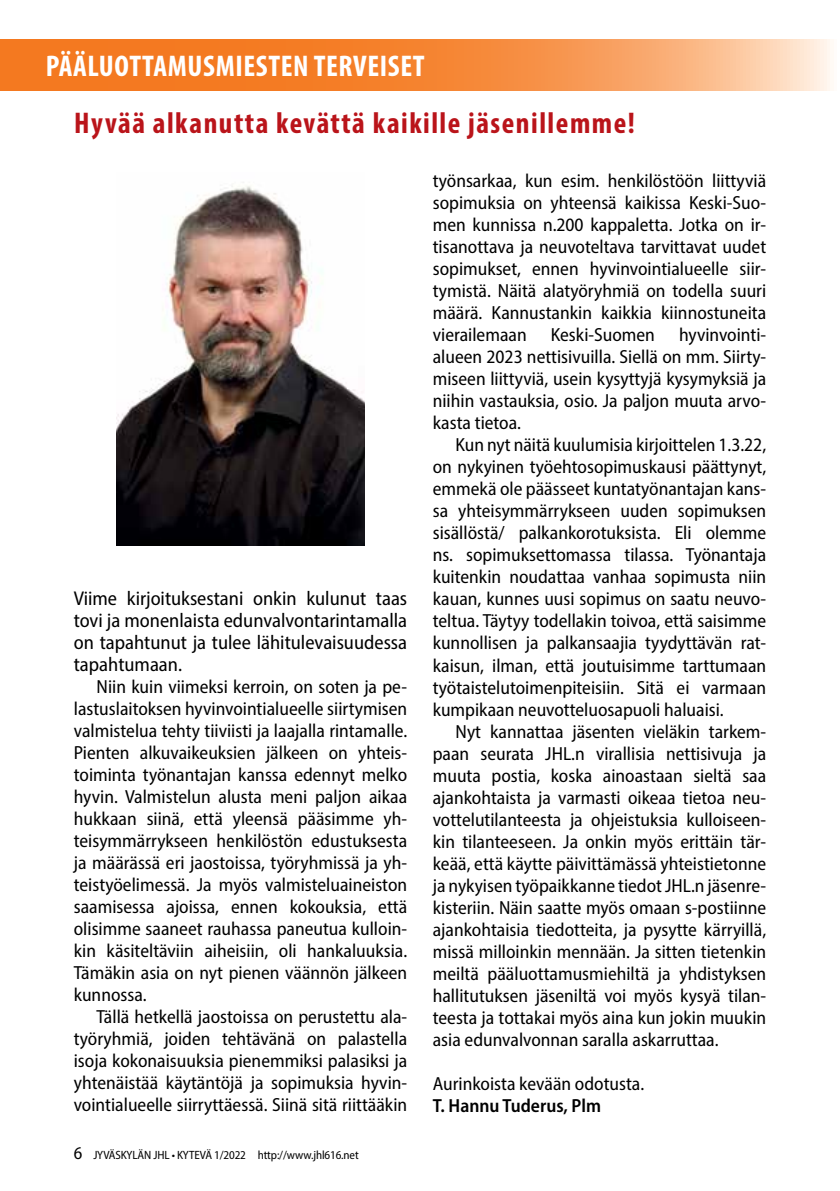
<style>
.page{position:relative;width:840px;height:1191px;background:#fff}
.page>*{position:absolute;margin:0;border:0;box-sizing:border-box;transform-origin:0 0}
.t1{font:700 condensed 30px "Myriad Pro";letter-spacing:.05em;color:#ba141a}
.t2{font:700 condensed 30px "Myriad Pro";letter-spacing:.02em;color:#fff}
.t3{font:semi-condensed 20px/22px "Myriad Pro";color:#000;text-align:justify}
.t4{font:semi-condensed 19px/22px "Myriad Pro";color:#000;text-align:justify}
.t5{font:600 semi-condensed 19px "Myriad Pro";color:#000}
.t6{font:semi-condensed 12px "Myriad Pro";letter-spacing:-.01em;color:#000}
.s1{font-size:18px}
</style>
<div class="page">
<svg style="left:0;top:40px;width:830px;height:51px;background:#f69249"></svg>
<img style="left:116px;top:185px;width:248px;height:360px">
<h1 class="t2" style="left:46px;top:48px;width:380px">PÄÄLUOTTAMUSMIESTEN TERVEISET</h1>
<h1 class="t1" style="left:74px;top:104px;width:562px">Hyvää alkanutta kevättä kaikille jäsenillemme!</h1>
<p class="t3" style="left:74px;top:587px;width:335px">Viime kirjoituksestani onkin kulunut taas tovi ja monenlaista edunvalvontarintamalla on tapahtunut ja tulee lähitulevaisuudessa tapahtumaan.</p>
<p class="t4" style="left:74px;top:675px;width:335px;text-indent:23px">Niin kuin viimeksi kerroin, on soten ja pe&shy;lastuslaitoksen hyvinvointialueelle siirtymisen valmistelua tehty tiiviisti ja laajalla rintamalle.<br>Pienten alkuvaikeuksien jälkeen on yhteis&shy;toiminta työnantajan kanssa edennyt melko hyvin. Valmistelun alusta meni paljon aikaa hukkaan siinä, että yleensä pääsimme yh&shy;teisymmärrykseen henkilöstön edustuksesta ja määrässä eri jaostoissa, työryhmissä ja yh&shy;teistyöelimessä. Ja myös valmisteluaineiston saamisessa ajoissa, ennen kokouksia, että olisimme saaneet rauhassa paneutua kulloin&shy;kin käsiteltäviin aiheisiin, oli hankaluuksia.<br>Tämäkin asia on nyt pienen väännön jälkeen kunnossa.</p>
<p class="t4" style="left:74px;top:1005px;width:335px;text-indent:23px">Tällä hetkellä jaostoissa on perustettu ala&shy;työryhmiä, joiden tehtävänä on palastella isoja kokonaisuuksia pienemmiksi palasiksi ja yhtenäistää käytäntöjä ja sopimuksia hyvin&shy;vointialueelle siirryttäessä. Siinä sitä riittääkin</p>
<p class="t6" style="left:74px;top:1147px;width:286px"><span class="s1">6</span> JYVÄSKYLÄN JHL • KYTEVÄ 1/2022 http://www.jhl616.net</p>
<p class="t4" style="left:432px;top:170px;width:335px">työnsarkaa, kun esim. henkilöstöön liittyviä sopimuksia on yhteensä kaikissa Keski-Suo&shy;men kunnissa n.200 kappaletta. Jotka on ir&shy;tisanottava ja neuvoteltava tarvittavat uudet sopimukset, ennen hyvinvointialueelle siir&shy;tymistä. Näitä alatyöryhmiä on todella suuri määrä. Kannustankin kaikkia kiinnostuneita vierailemaan</p>
<p class="t4" style="left:432px;top:324px;width:335px;text-indent:246px">hyvinvointi&shy;alueen 2023 nettisivuilla. Siellä on mm. Siirty&shy;miseen liittyviä, usein kysyttyjä kysymyksiä ja niihin vastauksia, osio. Ja paljon muuta arvo&shy;kasta tietoa.</p>
<p class="t4" style="left:432px;top:434px;width:335px;text-indent:23px">Kun nyt näitä kuulumisia kirjoittelen 1.3.22, on nykyinen työehtosopimuskausi päättynyt, emmekä ole päässeet kuntatyönantajan kans&shy;sa yhteisymmärrykseen uuden sopimuksen sisällöstä/ palkankorotuksista. Eli olemme ns. sopimuksettomassa tilassa. Työnantaja kuitenkin noudattaa vanhaa sopimusta niin kauan, kunnes uusi sopimus on saatu neuvo&shy;teltua. Täytyy todellakin toivoa, että saisimme kunnollisen ja palkansaajia tyydyttävän rat&shy;kaisun, ilman, että joutuisimme tarttumaan työtaistelutoimenpiteisiin. Sitä ei varmaan kumpikaan neuvotteluosapuoli haluaisi.</p>
<p class="t4" style="left:432px;top:720px;width:335px;text-indent:23px">Nyt kannattaa jäsenten vieläkin tarkem&shy;paan seurata JHL.n virallisia nettisivuja ja muuta postia, koska ainoastaan sieltä saa ajankohtaista ja varmasti oikeaa tietoa neu&shy;vottelutilanteesta ja ohjeistuksia kulloiseen&shy;kin tilanteeseen. Ja onkin myös erittäin tär&shy;keää, että käytte päivittämässä yhteistietonne ja nykyisen työpaikkanne tiedot JHL.n jäsenre&shy;kisteriin. Näin saatte myös omaan s-postiinne ajankohtaisia tiedotteita, ja pysytte kärryillä, missä milloinkin mennään. Ja sitten tietenkin meiltä pääluottamusmiehiltä ja yhdistyksen hallitutuksen jäseniltä voi myös kysyä tilan&shy;teesta ja tottakai myös aina kun jokin muukin asia edunvalvonnan saralla askarruttaa.</p>
<p class="t4" style="left:432px;top:1072px;width:213px">Aurinkoista kevään odotusta.</p>
<p class="t5" style="left:432px;top:1093px;width:170px">T. Hannu Tuderus, Plm</p>
<p class="t4" style="left:550px;top:324px;width:106px">Keski-Suomen</p>
</div>
